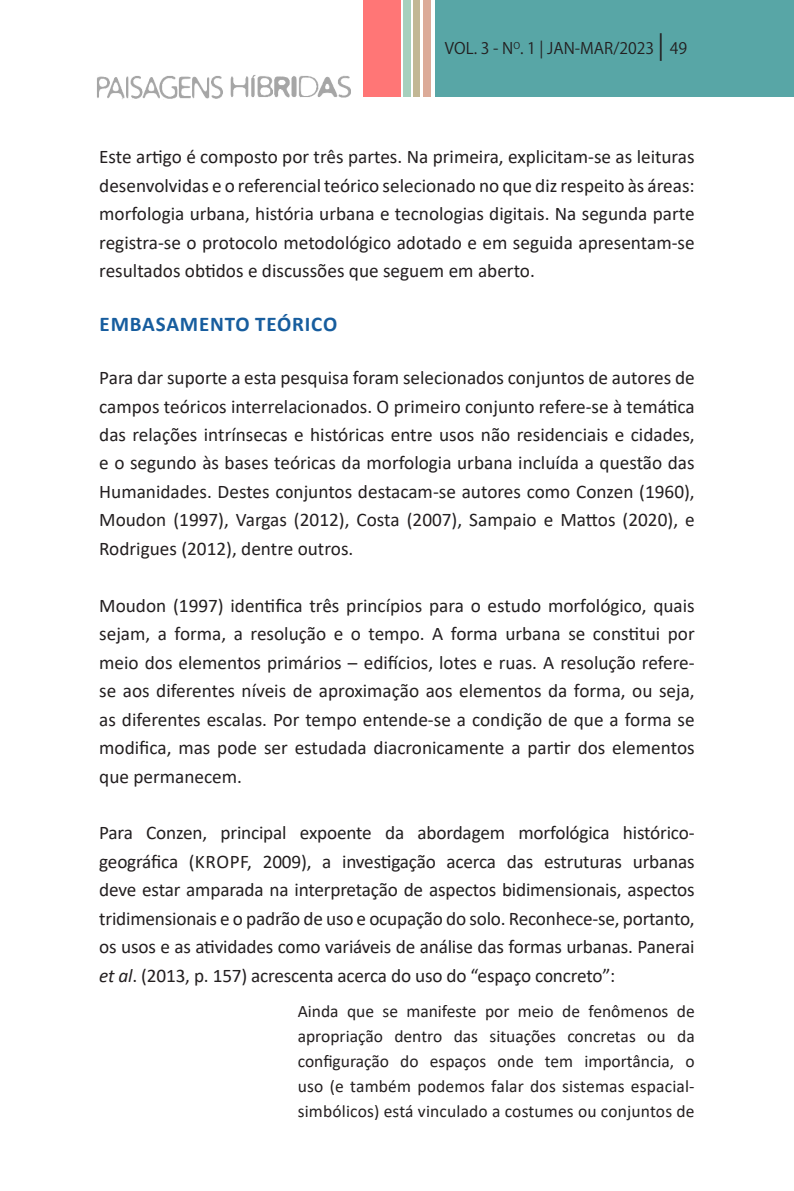
<style>
.page{position:relative;width:794px;height:1191px;background:#fff}
.page>*{position:absolute;margin:0;border:0;box-sizing:border-box;transform-origin:0 0}
.Heading_1{font:700 21px "Calibri";letter-spacing:.04em;color:#175d9e}
.t1{font:19.25px/28.5px "Calibri";color:#231f20;text-align:justify}
.t2{font:17.5px/25px "Calibri";letter-spacing:.01em;color:#231f20;text-align:justify}
.t3{font:15.75px "Koz Go Pr 6 N";color:#231f20}
.s1{font-size:24.5px}
.s2{font-style:italic}
</style>
<div class="page">
<div style="left:435px;top:0;width:359px;height:97px;background:#58a6a6"></div>
<div style="left:403px;top:0;width:8px;height:97px;background:#a7d0bd"></div>
<div style="left:413px;top:0;width:7px;height:97px;background:#c2b795"></div>
<div style="left:423px;top:0;width:7px;height:97px;background:#dcab99"></div>
<div style="left:363px;top:0;width:38px;height:97px;background:#ff7676"></div>
<img style="left:97px;top:75px;width:254px;height:24px">
<p class="t3" style="left:445px;top:39px;width:244px">VOL. 3 - N<sup>O</sup>. 1 | JAN-MAR/2023 <span class="s1">|</span> 49</p>
<p class="t1" style="left:99px;top:142px;width:597px">Este artigo é composto por três partes. Na primeira, explicitam-se as leituras desenvolvidas e o referencial teórico selecionado no que diz respeito às áreas: morfologia urbana, história urbana e tecnologias digitais. Na segunda parte registra-se o protocolo metodológico adotado e em seguida apresentam-se resultados obtidos e discussões que seguem em aberto.</p>
<p class="Heading_1" style="left:100px;top:309px;width:239px">EMBASAMENTO TEÓRICO</p>
<p class="t1" style="left:99px;top:363px;width:597px">Para dar suporte a esta pesquisa foram selecionados conjuntos de autores de campos teóricos interrelacionados. O primeiro conjunto refere-se à temática das relações intrínsecas e históricas entre usos não residenciais e cidades, e o segundo às bases teóricas da morfologia urbana incluída a questão das Humanidades. Destes conjuntos destacam-se autores como Conzen (1960), Moudon (1997), Vargas (2012), Costa (2007), Sampaio e Mattos (2020), e Rodrigues (2012), dentre outros.</p>
<p class="t1" style="left:99px;top:590px;width:597px">Moudon (1997) identifica três princípios para o estudo morfológico, quais sejam, a forma, a resolução e o tempo. A forma urbana se constitui por meio dos elementos primários – edifícios, lotes e ruas. A resolução refere&shy;se aos diferentes níveis de aproximação aos elementos da forma, ou seja, as diferentes escalas. Por tempo entende-se a condição de que a forma se modifica, mas pode ser estudada diacronicamente a partir dos elementos que permanecem.</p>
<p class="t1" style="left:99px;top:818px;width:597px">Para Conzen, principal expoente da abordagem morfológica histórico&shy;geográfica (KROPF, 2009), a investigação acerca das estruturas urbanas deve estar amparada na interpretação de aspectos bidimensionais, aspectos tridimensionais e o padrão de uso e ocupação do solo. Reconhece-se, portanto, os usos e as atividades como variáveis de análise das formas urbanas. Panerai <span class="s2">et al</span>. (2013, p. 157) acrescenta acerca do uso do “espaço concreto”:</p>
<p class="t2" style="left:298px;top:998px;width:398px">Ainda que se manifeste por meio de fenômenos de apropriação dentro das situações concretas ou da configuração do espaços onde tem importância, o uso (e também podemos falar dos sistemas espacial&shy;simbólicos) está vinculado a costumes ou conjuntos de</p>
</div>
